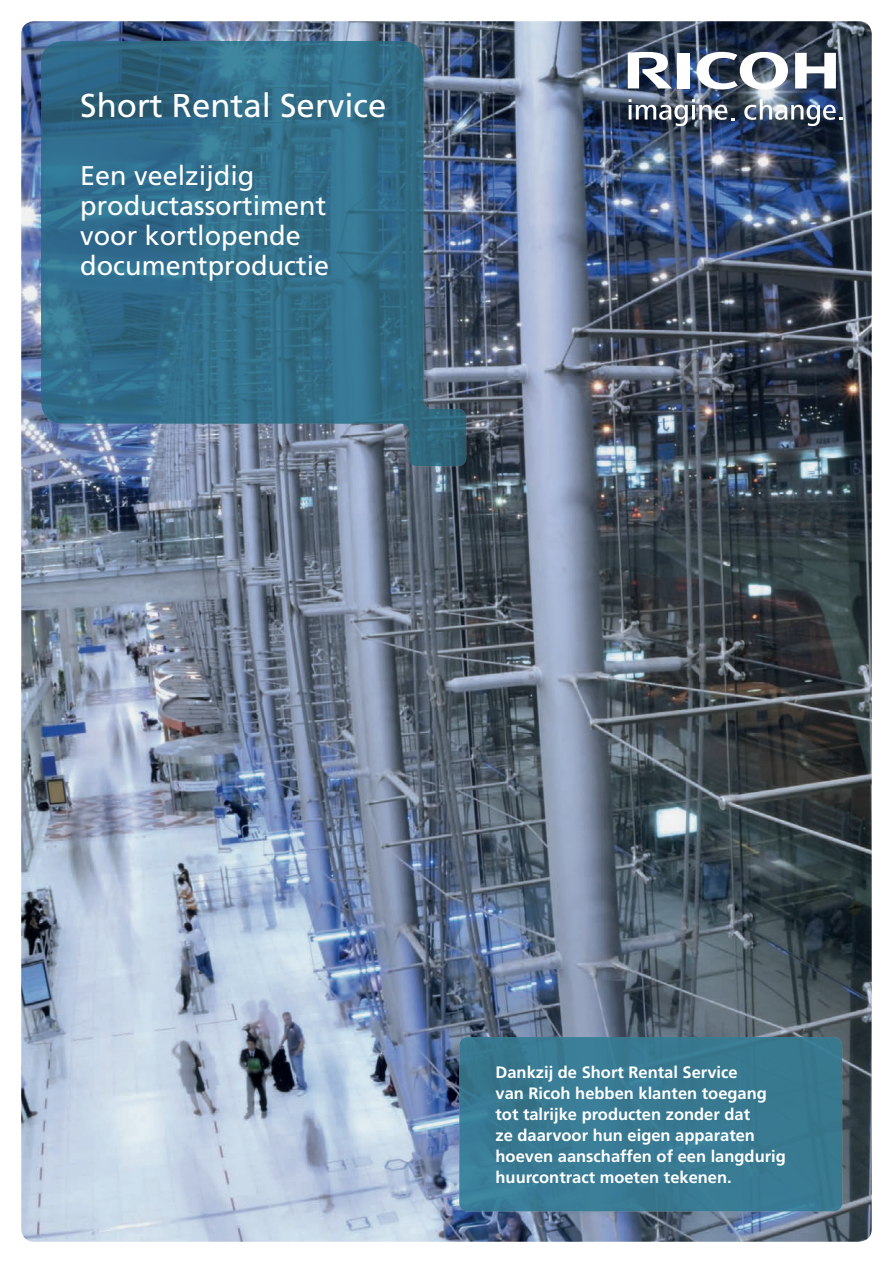
<style>
.page{position:relative;width:893px;height:1263px;background:#fff}
.page>*{position:absolute;margin:0;border:0;box-sizing:border-box;transform-origin:0 0}
.t1{font:33px "Frutiger LT Std";color:#fff}
.t2{font:27px/30px "Frutiger LT Std";color:#fff}
.t3{font:700 16.5px/21px "Frutiger LT Std";color:#fff}
</style>
<div class="page">
<img style="left:21px;top:21px;width:851px;height:1221px">
<div style="left:459px;top:1037px;width:383px;height:174px;background:#387a92;border-radius:9px"></div>
<svg style="left:41px;top:41px;width:425px;height:425px;background:#3a6f8b"></svg>
<svg style="left:696px;top:52px;width:92px;height:37px"></svg>
<svg style="left:795px;top:53px;width:41px;height:35px"></svg>
<div style="left:677px;top:53px;width:13px;height:35px;background:#fff"></div>
<svg style="left:628px;top:52px;width:44px;height:36px"></svg>
<svg style="left:629px;top:99px;width:105px;height:27px"></svg>
<svg style="left:744px;top:99px;width:98px;height:27px"></svg>
<h1 class="t1" style="left:80px;top:86px;width:308px">Short Rental Service</h1>
<h2 class="t2" style="left:80px;top:161px;width:250px">Een veelzijdig productassortiment voor kortlopende documentproductie</h2>
<p class="t3" style="left:495px;top:1062px;width:292px">Dankzij de Short Rental Service<br>van Ricoh hebben klanten toegang tot talrijke producten zonder dat<br>ze daarvoor hun eigen apparaten hoeven aanschaffen of een langdurig huurcontract moeten tekenen.</p>
</div>
